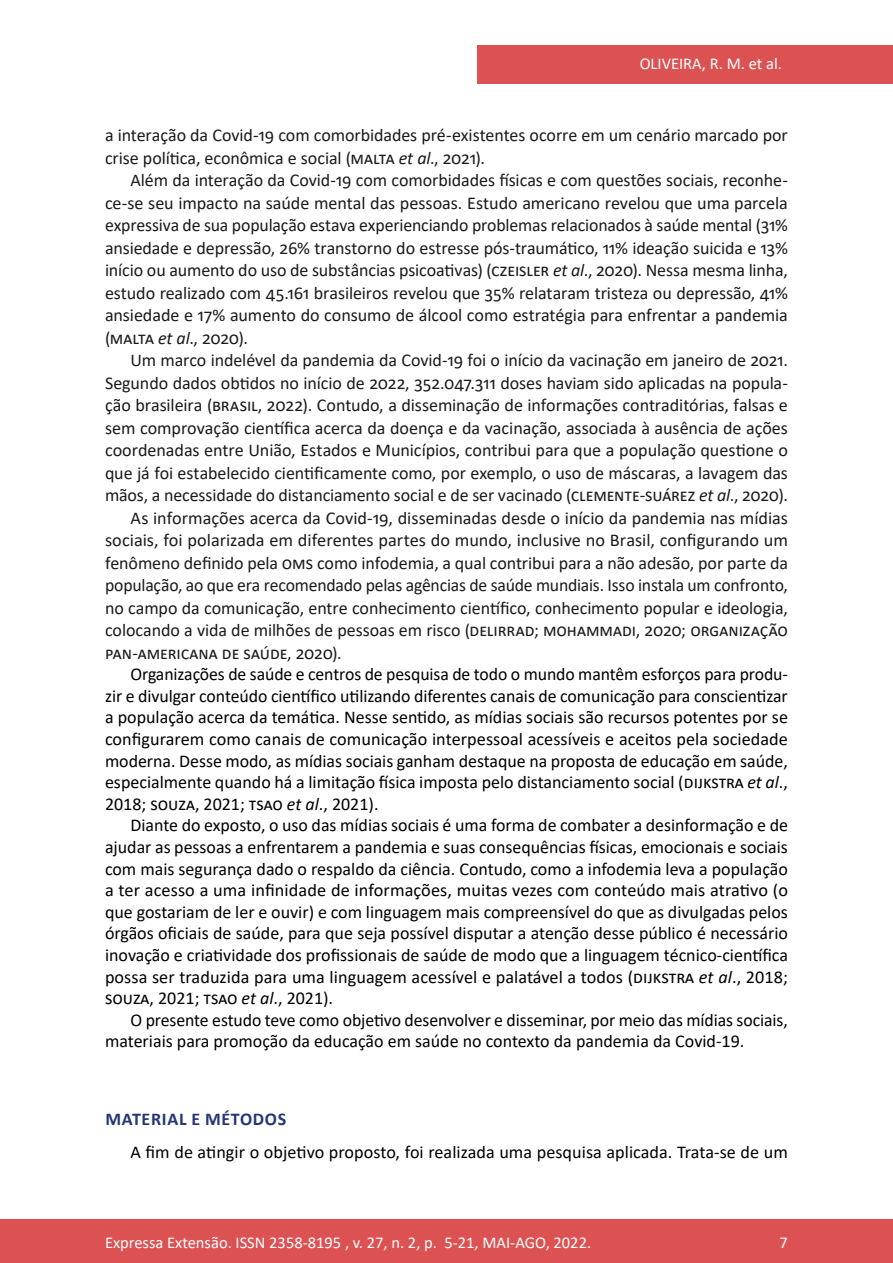
<style>
.page{position:relative;width:893px;height:1263px;background:#fff}
.page>*{position:absolute;margin:0;border:0;box-sizing:border-box;transform-origin:0 0}
.Principal_-_Texto{font:18px/22.5px "Calibri";letter-spacing:-.005em;color:#1a1a1a;text-align:justify}
.Principal_-_Texto-2{font:18px/21.6px "Calibri";color:#000;text-align:justify}
.Principal_-_Intertít{font:700 18px "Calibri";letter-spacing:.04em;color:#263574}
.t1{font:16.5px "Calibri";color:#fff}
.s1{font-style:italic}
</style>
<div class="page">
<div style="left:477px;top:45px;width:416px;height:39px;background:#dc5253"></div>
<div style="left:0;top:1219px;width:893px;height:44px;background:#dc5253"></div>
<p class="t1" style="left:640px;top:52px;width:144px">OLIVEIRA, R. M. et al.</p>
<p class="Principal_-_Texto" style="left:105px;top:123px;width:684px">a interação da Covid-19 com comorbidades pré-existentes ocorre em um cenário marcado por crise política, econômica e social (MALTA <span class="s1">et al</span>., 2021).</p>
<p class="Principal_-_Texto" style="left:105px;top:168px;width:684px;text-indent:26px">Além da interação da Covid-19 com comorbidades físicas e com questões sociais, reconhe&shy;ce-se seu impacto na saúde mental das pessoas. Estudo americano revelou que uma parcela expressiva de sua população estava experienciando problemas relacionados à saúde mental (31% ansiedade e depressão, 26% transtorno do estresse pós-traumático, 11% ideação suicida e 13% início ou aumento do uso de substâncias psicoativas) (CZEISLER <span class="s1">et al</span>., 2020). Nessa mesma linha, estudo realizado com 45.161 brasileiros revelou que 35% relataram tristeza ou depressão, 41% ansiedade e 17% aumento do consumo de álcool como estratégia para enfrentar a pandemia (MALTA <span class="s1">et al</span>., 2020).</p>
<p class="Principal_-_Texto" style="left:105px;top:348px;width:684px;text-indent:26px">Um marco indelével da pandemia da Covid-19 foi o início da vacinação em janeiro de 2021.<br>Segundo dados obtidos no início de 2022, 352.047.311 doses haviam sido aplicadas na popula&shy;ção brasileira (BRASIL, 2022). Contudo, a disseminação de informações contraditórias, falsas e sem comprovação científica acerca da doença e da vacinação, associada à ausência de ações coordenadas entre União, Estados e Municípios, contribui para que a população questione o que já foi estabelecido cientificamente como, por exemplo, o uso de máscaras, a lavagem das mãos, a necessidade do distanciamento social e de ser vacinado (CLEMENTE-SUÁREZ <span class="s1">et al</span>., 2020).</p>
<p class="Principal_-_Texto" style="left:105px;top:506px;width:684px;text-indent:26px">As informações acerca da Covid-19, disseminadas desde o início da pandemia nas mídias sociais, foi polarizada em diferentes partes do mundo, inclusive no Brasil, configurando um fenômeno definido pela OMS como infodemia, a qual contribui para a não adesão, por parte da população, ao que era recomendado pelas agências de saúde mundiais. Isso instala um confronto, no campo da comunicação, entre conhecimento científico, conhecimento popular e ideologia, colocando a vida de milhões de pessoas em risco (DELIRRAD; MOHAMMADI, 2020; ORGANIZAÇÃO PAN-AMERICANA DE SAÚDE, 2020).</p>
<p class="Principal_-_Texto-2" style="left:105px;top:663px;width:684px;text-indent:26px">Organizações de saúde e centros de pesquisa de todo o mundo mantêm esforços para produ&shy;zir e divulgar conteúdo científico utilizando diferentes canais de comunicação para conscientizar a população acerca da temática. Nesse sentido, as mídias sociais são recursos potentes por se configurarem como canais de comunicação interpessoal acessíveis e aceitos pela sociedade moderna. Desse modo, as mídias sociais ganham destaque na proposta de educação em saúde, especialmente quando há a limitação física imposta pelo distanciamento social (DIJKSTRA <span class="s1">et al</span>., 2018; SOUZA, 2021; TSAO <span class="s1">et al</span>., 2021).</p>
<p class="Principal_-_Texto-2" style="left:105px;top:814px;width:685px;text-indent:26px">Diante do exposto, o uso das mídias sociais é uma forma de combater a desinformação e de ajudar as pessoas a enfrentarem a pandemia e suas consequências físicas, emocionais e sociais com mais segurança dado o respaldo da ciência. Contudo, como a infodemia leva a população a ter acesso a uma infinidade de informações, muitas vezes com conteúdo mais atrativo (o que gostariam de ler e ouvir) e com linguagem mais compreensível do que as divulgadas pelos órgãos oficiais de saúde, para que seja possível disputar a atenção desse público é necessário inovação e criatividade dos profissionais de saúde de modo que a linguagem técnico-científica possa ser traduzida para uma linguagem acessível e palatável a todos (DIJKSTRA <span class="s1">et al</span>., 2018; SOUZA, 2021; TSAO <span class="s1">et al</span>., 2021).</p>
<p class="Principal_-_Texto-2" style="left:105px;top:1008px;width:684px;text-indent:26px">O presente estudo teve como objetivo desenvolver e disseminar, por meio das mídias sociais, materiais para promoção da educação em saúde no contexto da pandemia da Covid-19.</p>
<p class="Principal_-_Intertít" style="left:105px;top:1106px;width:182px">MATERIAL E MÉTODOS</p>
<p class="Principal_-_Texto-2" style="left:131px;top:1141px;width:659px">A fim de atingir o objetivo proposto, foi realizada uma pesquisa aplicada. Trata-se de um</p>
<p class="t1" style="left:105px;top:1230px;width:488px">Expressa Extensão. ISSN 2358-8195 , v. 27, n. 2, p. 5-21, MAI-AGO, 2022.</p>
<p class="t1" style="left:780px;top:1230px;width:10px">7</p>
</div>
